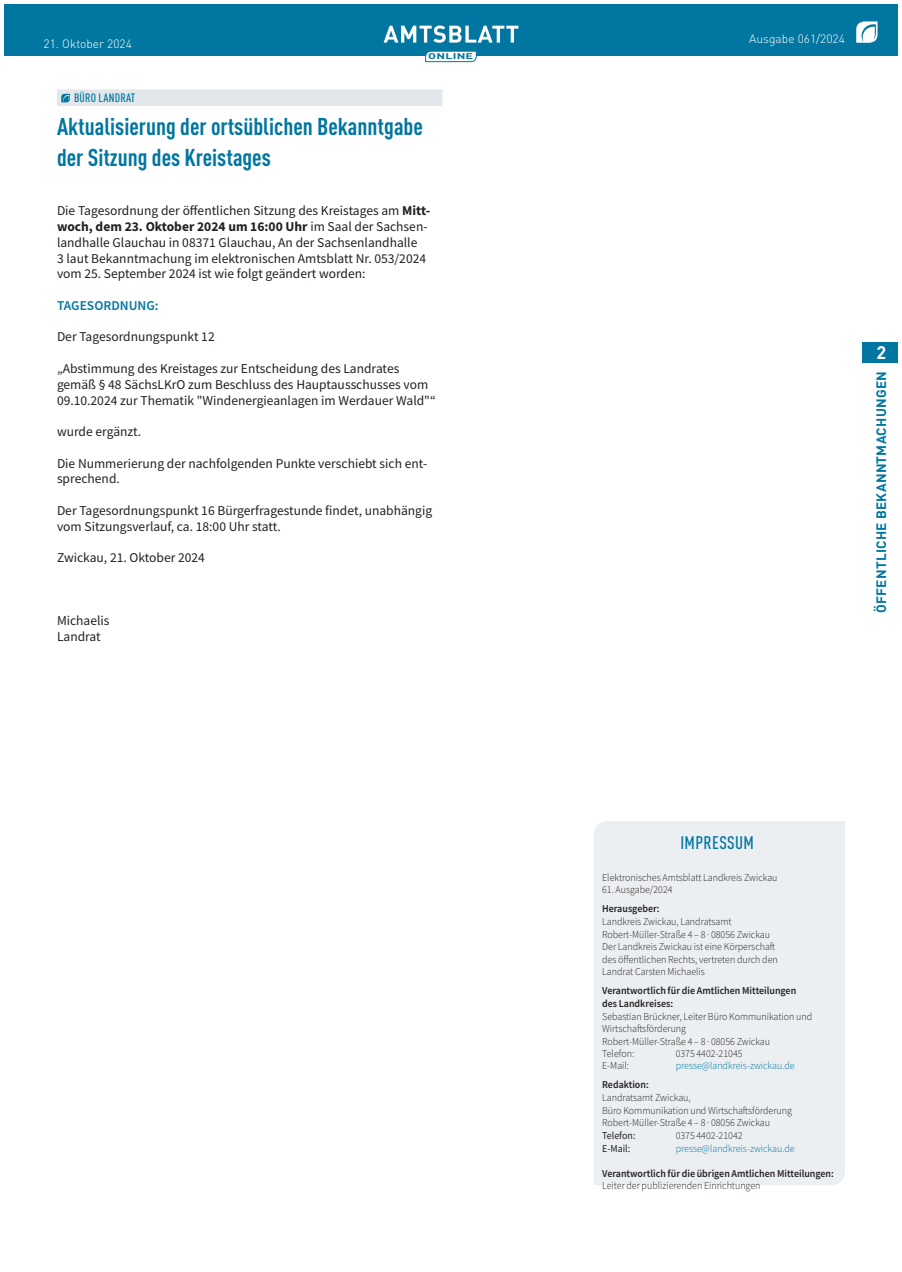
<style>
.page{position:relative;width:902px;height:1272px;background:#fff}
.page>*{position:absolute;margin:0;border:0;box-sizing:border-box;transform-origin:0 0}
._2022_-_Öffentliches_-_HZ16{font:700 condensed 24px/30.8px "DIN Pro";color:#0076a0}
._2022_-_Öffentliches_-_DZ{font:500 condensed 18px "DIN Pro";letter-spacing:.02em;color:#0076a0}
.t1{font:700 18px "DIN Pro";color:#fff}
._2022_-_Brotschrift{font:13.5px/15.8px "Source Sans Pro";color:#231f20}
.t2{font:700 13.5px "DIN Pro";letter-spacing:.02em;color:#0076a0}
._2022_-_Brotschrift-2{font:600 13.5px "Source Sans Pro";color:#0076a0}
.t3{font:300 12px "DIN Pro";color:#fff}
._2022_-_Öffentliches_-_DZ-2{font:500 condensed 12px "DIN Pro";letter-spacing:.02em;color:#0076a0}
._2022_-_Kasten_-_Text{font:300 10.5px/12.6px "Source Sans Pro";color:#231f20;scale:.95 1}
._2022_-_Kasten_-_Text-2{font:600 10.5px/12.6px "Source Sans Pro";color:#231f20;scale:.95 1}
._2022_-_Kasten_-_Text-3{font:300 10.5px "Source Sans Pro";color:#0076a0;scale:.95 1}
._2022_-_Kasten_-_Text-4{font:10.5px "Source Sans Pro";color:#231f20;scale:.95 1}
.t4{font:700 8.25px "DIN Pro";letter-spacing:.02em;color:#0076a0;scale:1.5 1}
.s1{font-weight:700}
.s2{font-weight:600}
</style>
<div class="page">
<div style="left:4px;top:4px;width:893px;height:51px;background:#0076a0"></div>
<svg style="left:856px;top:21px;width:21px;height:22px"></svg>
<svg style="left:383px;top:26px;width:135px;height:17px"></svg>
<svg style="left:425px;top:51px;width:51px;height:11px"></svg>
<div style="left:861px;top:342px;width:36px;height:20px;background:#0076a0"></div>
<div style="left:57px;top:89px;width:385px;height:17px;background:#e1e7ea"></div>
<svg style="left:61px;top:94px;width:9px;height:8px"></svg>
<div style="left:594px;top:821px;width:250px;height:364px;background:#ebeff1"></div>
<p class="t3" style="left:44px;top:34px;width:90px">21. Oktober 2024</p>
<p class="t4" style="left:428px;top:49px;width:31px">ONLINE</p>
<p class="_2022_-_Öffentliches_-_DZ-2" style="left:74px;top:89px;width:63px">BÜRO LANDRAT</p>
<p class="_2022_-_Öffentliches_-_HZ16" style="left:57px;top:109px;width:367px">Aktualisierung der ortsüblichen Bekanntgabe der Sitzung des Kreistages</p>
<p class="_2022_-_Brotschrift" style="left:57px;top:203px;width:375px">Die Tagesordnung der öffentlichen Sitzung des Kreistages am <span class="s1">Mitt&shy;woch, dem 23. Oktober 2024 um 16:00 Uhr</span> im Saal der Sachsen&shy;landhalle Glauchau in 08371 Glauchau, An der Sachsenlandhalle<br>3 laut Bekanntmachung im elektronischen Amtsblatt Nr. 053/2024 vom 25. September 2024 ist wie folgt geändert worden:</p>
<p class="_2022_-_Brotschrift-2" style="left:57px;top:296px;width:103px">TAGESORDNUNG:</p>
<p class="_2022_-_Brotschrift" style="left:57px;top:329px;width:159px">Der Tagesordnungspunkt 12</p>
<p class="_2022_-_Brotschrift" style="left:57px;top:360px;width:380px">„Abstimmung des Kreistages zur Entscheidung des Landrates gemäß § 48 SächsLKrO zum Beschluss des Hauptausschusses vom<br>09.10.2024 zur Thematik "Windenergieanlagen im Werdauer Wald"“</p>
<p class="_2022_-_Brotschrift" style="left:57px;top:423px;width:86px">wurde ergänzt.</p>
<p class="_2022_-_Brotschrift" style="left:57px;top:455px;width:372px">Die Nummerierung der nachfolgenden Punkte verschiebt sich ent&shy;sprechend.</p>
<p class="_2022_-_Brotschrift" style="left:57px;top:502px;width:377px">Der Tagesordnungspunkt 16 Bürgerfragestunde findet, unabhängig vom Sitzungsverlauf, ca. 18:00 Uhr statt.</p>
<p class="_2022_-_Brotschrift" style="left:57px;top:549px;width:149px">Zwickau, 21. Oktober 2024</p>
<p class="_2022_-_Brotschrift" style="left:57px;top:612px;width:54px">Michaelis</p>
<p class="_2022_-_Brotschrift" style="left:57px;top:628px;width:45px">Landrat</p>
<p class="t3" style="left:749px;top:29px;width:97px">Ausgabe 061/2024</p>
<h2 class="t1" style="left:876px;top:337px;width:11px">2</h2>
<p class="t2" style="left:869px;top:613px;width:243px;rotate:-90deg">ÖFFENTLICHE BEKANNTMACHUNGEN</p>
<p class="_2022_-_Öffentliches_-_DZ" style="left:680px;top:828px;width:75px">IMPRESSUM</p>
<p class="_2022_-_Kasten_-_Text" style="left:602px;top:871px;width:186px">Elektronisches Amtsblatt Landkreis Zwickau</p>
<p class="_2022_-_Kasten_-_Text" style="left:602px;top:883px;width:76px">61. Ausgabe/2024</p>
<p class="_2022_-_Kasten_-_Text" style="left:602px;top:902px;width:186px"><span class="s2">Herausgeber:<br></span>Landkreis Zwickau, Landratsamt Robert-Müller-Straße 4 – 8 · 08056 Zwickau Der Landkreis Zwickau ist eine Körperschaft des öffentlichen Rechts, vertreten durch den Landrat Carsten Michaelis</p>
<p class="_2022_-_Kasten_-_Text-2" style="left:602px;top:984px;width:206px">Verantwortlich für die Amtlichen Mitteilungen des Landkreises:</p>
<p class="_2022_-_Kasten_-_Text" style="left:602px;top:1009px;width:222px">Sebastian Brückner, Leiter Büro Kommunikation und<br>Wirtschaftsförderung</p>
<p class="_2022_-_Kasten_-_Text" style="left:602px;top:1035px;width:178px;line-height:12px">Robert-Müller-Straße 4 – 8 · 08056 Zwickau<br>Telefon:</p>
<p class="_2022_-_Kasten_-_Text" style="left:675px;top:1047px;width:72px">0375 4402-21045</p>
<p class="_2022_-_Kasten_-_Text" style="left:602px;top:1059px;width:30px">E-Mail:</p>
<p class="_2022_-_Kasten_-_Text-3" style="left:675px;top:1059px;width:127px">presse@landkreis-zwickau.de</p>
<p class="_2022_-_Kasten_-_Text" style="left:602px;top:1078px;width:201px"><span class="s2">Redaktion:<br></span>Landratsamt Zwickau,<br>Büro Kommunikation und Wirtschaftsförderung</p>
<p class="_2022_-_Kasten_-_Text" style="left:602px;top:1116px;width:178px">Robert-Müller-Straße 4 – 8 · 08056 Zwickau</p>
<p class="_2022_-_Kasten_-_Text-4" style="left:602px;top:1128px;width:37px">Telefon:</p>
<p class="_2022_-_Kasten_-_Text" style="left:675px;top:1129px;width:72px">0375 4402-21042</p>
<p class="_2022_-_Kasten_-_Text-4" style="left:602px;top:1141px;width:31px">E-Mail:</p>
<p class="_2022_-_Kasten_-_Text-3" style="left:675px;top:1141px;width:127px">presse@landkreis-zwickau.de</p>
<p class="_2022_-_Kasten_-_Text-2" style="left:602px;top:1166px;width:245px">Verantwortlich für die übrigen Amtlichen Mitteilungen:</p>
<p class="_2022_-_Kasten_-_Text" style="left:602px;top:1179px;width:168px">Leiter der publizierenden Einrichtungen</p>
</div>
